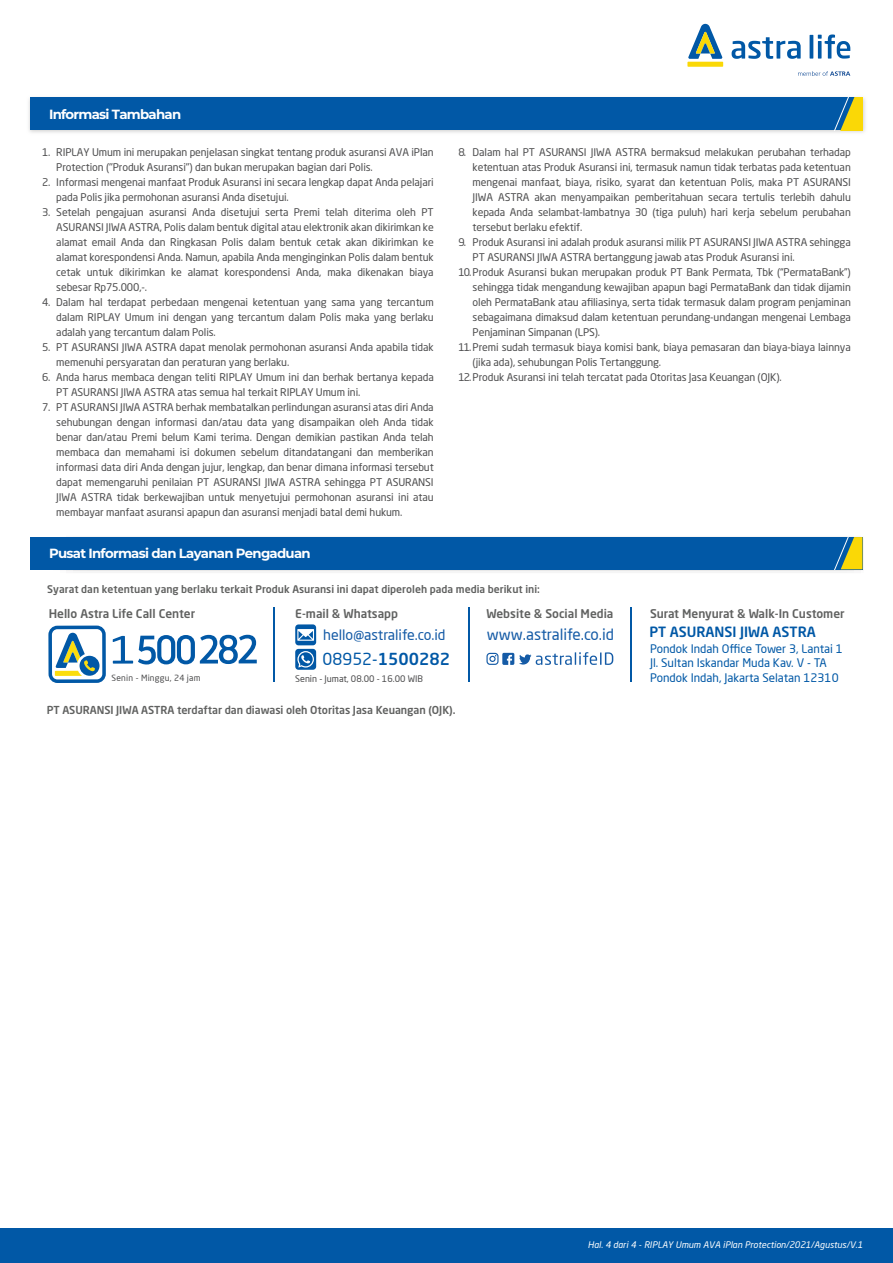
<style>
.page{position:relative;width:893px;height:1263px;background:#fff}
.page>*{position:absolute;margin:0;border:0;box-sizing:border-box;transform-origin:0 0}
.t1{font:500 16.35px "Neo Sans Pro";color:#0158a6}
.t2{font:15.3px "Neo Sans Pro";color:#155ba6}
.t3{font:14.1px "Neo Sans Pro";color:#155ba6}
.t4{font:500 13.95px "Neo Sans Pro";color:#0158a6}
.t5{font:700 13.35px "Montserrat";letter-spacing:-.055em;color:#fff}
.t6{font:500 11.85px "Neo Sans Pro";color:#606160}
.t7{font:11.55px/14.2px "Neo Sans Pro";color:#0158a6}
.t8{font:500 10.95px "Neo Sans Pro";letter-spacing:-.005em;color:#606160}
.t9{font:10.5px/15px "Neo Sans Pro";letter-spacing:-.01em;color:#4d4d4e}
.t10{font:500 10.5px "Neo Sans Pro";color:#606160}
.t11{font:italic 9px "Neo Sans Pro";color:#fff}
.t12{font:9px "Neo Sans Pro";color:#4d4d4e}
.t13{font:8.4px "Neo Sans Pro";letter-spacing:.025em;color:#4d4d4e}
.s1{font-weight:400}
</style>
<div class="page">
<svg style="left:693px;top:24px;width:25px;height:21px"></svg>
<svg style="left:732px;top:37px;width:69px;height:8px"></svg>
<svg style="left:810px;top:34px;width:40px;height:11px"></svg>
<div style="left:0;top:1228px;width:893px;height:35px;background:#0158a6"></div>
<img style="left:47px;top:537px;width:816px;height:34px">
<div style="left:30px;top:537px;width:832px;height:32px;background:#0158a6"></div>
<svg style="left:834px;top:537px;width:28px;height:32px"></svg>
<hr style="left:631px;top:607px;width:1px;height:75px;background:#0158a6">
<hr style="left:274px;top:607px;width:1px;height:75px;background:#0158a6">
<hr style="left:468px;top:607px;width:1px;height:75px;background:#0158a6">
<svg style="left:48px;top:625px;width:58px;height:58px"></svg>
<svg style="left:113px;top:635px;width:144px;height:29px"></svg>
<svg style="left:486px;top:652px;width:127px;height:13px"></svg>
<div style="left:295px;top:649px;width:21px;height:21px;background:#0158a6;border-radius:3px"></div>
<svg style="left:297px;top:651px;width:17px;height:16px"></svg>
<div style="left:295px;top:624px;width:21px;height:21px;background:#0158a6;border-radius:3px"></div>
<svg style="left:297px;top:629px;width:17px;height:12px"></svg>
<img style="left:29px;top:45px;width:836px;height:88px">
<div style="left:30px;top:98px;width:832px;height:32px;background:#0158a6"></div>
<svg style="left:834px;top:98px;width:28px;height:32px"></svg>
<p class="t5" style="left:49px;top:105px;width:134px">Informasi Tambahan</p>
<p class="t9" style="left:56px;top:144px;width:379px">RIPLAY Umum ini merupakan penjelasan singkat tentang produk asuransi AVA iPlan Protection ("Produk Asuransi") dan bukan merupakan bagian dari Polis.<br>Informasi mengenai manfaat Produk Asuransi ini secara lengkap dapat Anda pelajari pada Polis jika permohonan asuransi Anda disetujui.<br>Setelah pengajuan asuransi Anda disetujui serta Premi telah diterima oleh PT ASURANSI JIWA ASTRA, Polis dalam bentuk digital atau elektronik akan dikirimkan ke alamat email Anda dan Ringkasan Polis dalam bentuk cetak akan dikirimkan ke alamat korespondensi Anda. Namun, apabila Anda menginginkan Polis dalam bentuk cetak untuk dikirimkan ke alamat korespondensi Anda, maka dikenakan biaya sebesar Rp75.000,-.<br>Dalam hal terdapat perbedaan mengenai ketentuan yang sama yang tercantum dalam RIPLAY Umum ini dengan yang tercantum dalam Polis maka yang berlaku adalah yang tercantum dalam Polis.<br>PT ASURANSI JIWA ASTRA dapat menolak permohonan asuransi Anda apabila tidak memenuhi persyaratan dan peraturan yang berlaku.<br>Anda harus membaca dengan teliti RIPLAY Umum ini dan berhak bertanya kepada PT ASURANSI JIWA ASTRA atas semua hal terkait RIPLAY Umum ini.<br>PT ASURANSI JIWA ASTRA berhak membatalkan perlindungan asuransi atas diri Anda sehubungan dengan informasi dan/atau data yang disampaikan oleh Anda tidak benar dan/atau Premi belum Kami terima. Dengan demikian pastikan Anda telah membaca dan memahami isi dokumen sebelum ditandatangani dan memberikan informasi data diri Anda dengan jujur, lengkap, dan benar dimana informasi tersebut dapat memengaruhi penilaian PT ASURANSI JIWA ASTRA sehingga PT ASURANSI JIWA ASTRA tidak berkewajiban untuk menyetujui permohonan asuransi ini atau membayar manfaat asuransi apapun dan asuransi menjadi batal demi hukum.</p>
<p class="t9" style="left:473px;top:144px;width:380px">Dalam hal PT ASURANSI JIWA ASTRA bermaksud melakukan perubahan terhadap</p>
<p class="t9" style="left:458px;top:144px;width:9px">8.</p>
<p class="t9" style="left:42px;top:144px;width:10px">1.</p>
<p class="t9" style="left:42px;top:174px;width:10px">2.</p>
<p class="t9" style="left:42px;top:204px;width:10px">3.</p>
<p class="t9" style="left:473px;top:159px;width:380px">ketentuan atas Produk Asuransi ini, termasuk namun tidak terbatas pada ketentuan</p>
<p class="t9" style="left:473px;top:174px;width:380px">mengenai manfaat, biaya, risiko, syarat dan ketentuan Polis, maka PT ASURANSI</p>
<p class="t9" style="left:473px;top:189px;width:380px">JIWA ASTRA akan menyampaikan pemberitahuan secara tertulis terlebih dahulu</p>
<p class="t9" style="left:473px;top:204px;width:380px">kepada Anda selambat-lambatnya 30 (tiga puluh) hari kerja sebelum perubahan</p>
<p class="t9" style="left:473px;top:219px;width:111px">tersebut berlaku efektif.</p>
<p class="t9" style="left:473px;top:234px;width:380px">Produk Asuransi ini adalah produk asuransi milik PT ASURANSI JIWA ASTRA sehingga</p>
<p class="t9" style="left:473px;top:249px;width:324px">PT ASURANSI JIWA ASTRA bertanggung jawab atas Produk Asuransi ini.</p>
<p class="t9" style="left:458px;top:264px;width:394px">10.Produk Asuransi bukan merupakan produk PT Bank Permata, Tbk (“PermataBank”)</p>
<p class="t9" style="left:473px;top:279px;width:380px">sehingga tidak mengandung kewajiban apapun bagi PermataBank dan tidak dijamin</p>
<p class="t9" style="left:473px;top:294px;width:380px">oleh PermataBank atau afiliasinya, serta tidak termasuk dalam program penjaminan</p>
<p class="t9" style="left:473px;top:309px;width:380px">sebagaimana dimaksud dalam ketentuan perundang-undangan mengenai Lembaga</p>
<p class="t9" style="left:473px;top:324px;width:129px">Penjaminan Simpanan (LPS).</p>
<p class="t9" style="left:458px;top:339px;width:394px">11.Premi sudah termasuk biaya komisi bank, biaya pemasaran dan biaya-biaya lainnya</p>
<p class="t9" style="left:473px;top:354px;width:190px">(jika ada), sehubungan Polis Tertanggung.</p>
<p class="t9" style="left:458px;top:369px;width:325px">12.Produk Asuransi ini telah tercatat pada Otoritas Jasa Keuangan (OJK).</p>
<p class="t9" style="left:458px;top:234px;width:9px">9.</p>
<p class="t9" style="left:42px;top:294px;width:10px">4.</p>
<p class="t9" style="left:42px;top:339px;width:10px">5.</p>
<p class="t9" style="left:42px;top:369px;width:10px">6.</p>
<p class="t9" style="left:42px;top:399px;width:10px">7.</p>
<p class="t5" style="left:49px;top:544px;width:263px">Pusat Informasi dan Layanan Pengaduan</p>
<p class="t10" style="left:47px;top:582px;width:494px">Syarat dan ketentuan yang berlaku terkait Produk Asuransi ini dapat diperoleh pada media berikut ini:</p>
<p class="t6" style="left:49px;top:606px;width:148px">Hello Astra Life Call Center</p>
<p class="t13" style="left:112px;top:673px;width:90px">Senin - Minggu, 24 jam</p>
<p class="t6" style="left:295px;top:606px;width:104px">E-mail &amp; Whatsapp</p>
<h3 class="t3" style="left:323px;top:626px;width:124px">hello@astralife.co.id</h3>
<h1 class="t1" style="left:323px;top:649px;width:129px"><span class="s1">08952-</span>1500282</h1>
<p class="t12" style="left:295px;top:673px;width:129px">Senin - Jumat, 08.00 - 16.00 WIB</p>
<p class="t8" style="left:47px;top:703px;width:410px">PT ASURANSI JIWA ASTRA terdaftar dan diawasi oleh Otoritas Jasa Keuangan (OJK).</p>
<p class="t6" style="left:486px;top:606px;width:128px">Website &amp; Social Media</p>
<h2 class="t2" style="left:487px;top:625px;width:129px">www.astralife.co.id</h2>
<p class="t6" style="left:650px;top:606px;width:196px">Surat Menyurat &amp; Walk-In Customer</p>
<p class="t7" style="left:650px;top:641px;width:194px">Pondok Indah Office Tower 3, Lantai 1<br>Jl. Sultan Iskandar Muda Kav. V - TA<br>Pondok Indah, Jakarta Selatan 12310</p>
<h3 class="t4" style="left:650px;top:623px;width:168px">PT ASURANSI JIWA ASTRA</h3>
<p class="t11" style="left:588px;top:1239px;width:276px">Hal. 4 dari 4 - RIPLAY Umum AVA iPlan Protection/2021/Agustus/V.1</p>
</div>
